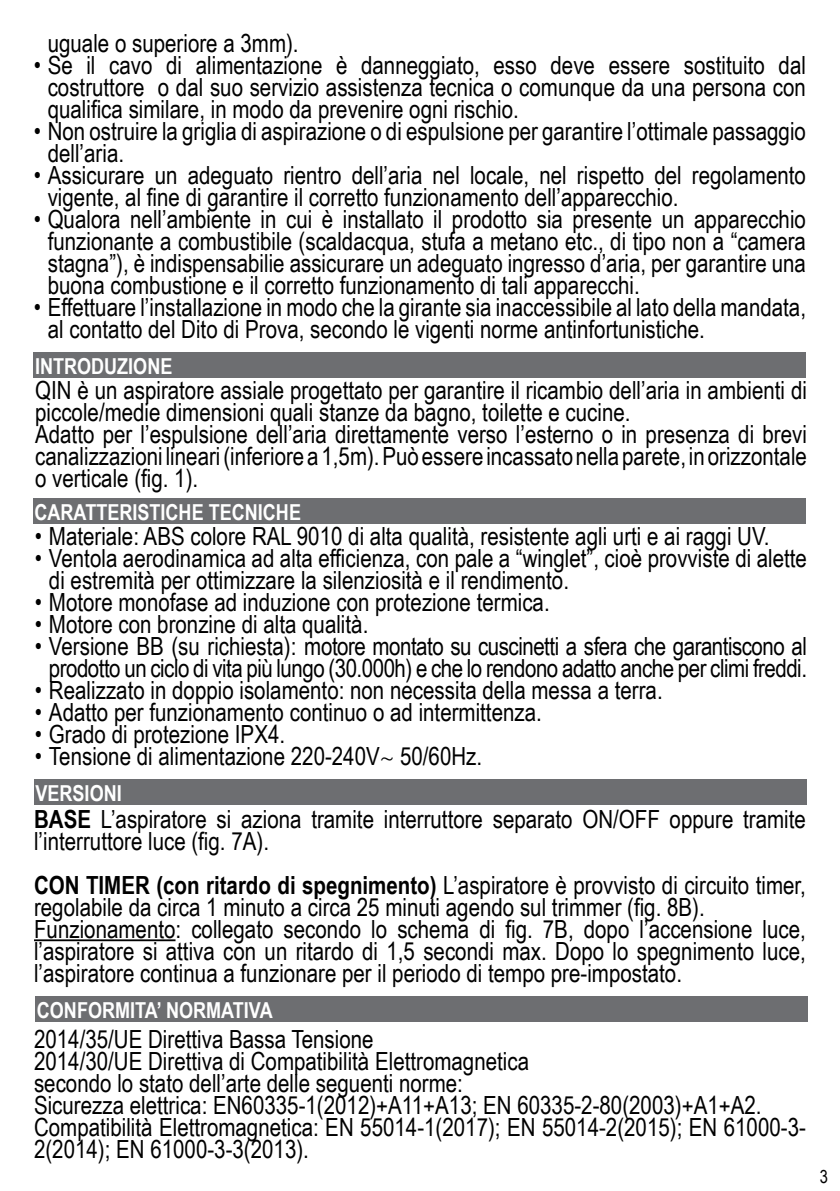
<style>
.page{position:relative;width:840px;height:1191px;background:#fff}
.page>*{position:absolute;margin:0;border:0;box-sizing:border-box;transform-origin:0 0}
.t1{font:25px/22px "Arial Narrow";color:#000}
.t2{font:25px/22px "Arial Narrow";letter-spacing:-.02em;color:#000;text-align:center}
.t3{font:700 25px "Arial Narrow";color:#000}
.t4{font:700 22px "Arial Narrow";color:#fff}
.t5{font:18px "Arial Narrow";color:#000}
.s1{font-family:"Minion Pro"}
.s2{font-weight:700}
</style>
<div class="page">
<hr style="left:34px;top:939px;width:141px;height:2px;background:#000">
<div style="left:34px;top:352px;width:771px;height:25px;background:#6d6e71"></div>
<div style="left:33px;top:498px;width:772px;height:25px;background:#6d6e71"></div>
<div style="left:34px;top:779px;width:772px;height:25px;background:#6d6e71"></div>
<div style="left:35px;top:996px;width:772px;height:26px;background:#6d6e71"></div>
<p class="t1" style="left:48px;top:31px;width:252px">uguale o superiore a 3mm).</p>
<p class="t1" style="left:48px;top:53px;width:759px;text-align:justify;text-indent:-14px">• Se il cavo di alimentazione è danneggiato, esso deve essere sostituito dal costruttore o dal suo servizio assistenza tecnica o comunque da una persona con qualifica similare, in modo da prevenire ogni rischio.</p>
<p class="t1" style="left:48px;top:119px;width:759px;text-indent:-14px">• Non ostruire la griglia di aspirazione o di espulsione per garantire l’ottimale passaggio dell’aria.</p>
<p class="t1" style="left:48px;top:163px;width:759px;text-indent:-14px">• Assicurare un adeguato rientro dell’aria nel locale, nel rispetto del regolamento vigente, al fine di garantire il corretto funzionamento dell’apparecchio.</p>
<p class="t1" style="left:48px;top:207px;width:759px;text-align:justify;text-indent:-14px">• Qualora nell’ambiente in cui è installato il prodotto sia presente un apparecchio funzionante a combustibile (scaldacqua, stufa a metano etc., di tipo non a “camera stagna”), è indispensabilie assicurare un adeguato ingresso d’aria, per garantire una buona combustione e il corretto funzionamento di tali apparecchi.</p>
<p class="t1" style="left:48px;top:295px;width:759px;text-indent:-14px">• Effettuare l’installazione in modo che la girante sia inaccessibile al lato della mandata, al contatto del Dito di Prova, secondo le vigenti norme antinfortunistiche.</p>
<p class="t1" style="left:35px;top:378px;width:773px">QIN è un aspiratore assiale progettato per garantire il ricambio dell’aria in ambienti di piccole/medie dimensioni quali stanze da bagno, toilette e cucine.<br>Adatto per l’espulsione dell’aria direttamente verso l’esterno o in presenza di brevi canalizzazioni lineari(inferiore a1,5m).Puòessere incassato nella parete, inorizzontale o verticale (fig. 1).</p>
<p class="t1" style="left:35px;top:524px;width:735px">• Materiale: ABS colore RAL 9010 di alta qualità, resistente agli urti e ai raggi UV.</p>
<p class="t1" style="left:49px;top:546px;width:759px;text-indent:-14px">• Ventola aerodinamica ad alta efficienza, con pale a “winglet”, cioè provviste di alette di estremità per ottimizzare la silenziosità e il rendimento.</p>
<p class="t1" style="left:35px;top:590px;width:516px">• Motore monofase ad induzione con protezione termica.</p>
<p class="t1" style="left:35px;top:612px;width:335px">• Motore con bronzine di alta qualità.</p>
<p class="t2" style="left:35px;top:634px;width:773px">• Versione BB (su richiesta): motore montato su cuscinetti a sfera che garantiscono al prodotto un ciclo di vita più lungo (30.000h) e che lo rendono adatto anche per climi freddi.</p>
<p class="t1" style="left:35px;top:678px;width:629px">• Realizzato in doppio isolamento: non necessita della messa a terra.</p>
<p class="t1" style="left:35px;top:700px;width:508px">• Adatto per funzionamento continuo o ad intermittenza.</p>
<p class="t1" style="left:35px;top:722px;width:251px">• Grado di protezione IPX4.</p>
<p class="t1" style="left:35px;top:744px;width:448px">• Tensione di alimentazione 220-240V<span class="s1">~</span> 50/60Hz.</p>
<p class="t4" style="left:35px;top:349px;width:139px">Introduzione</p>
<p class="t4" style="left:34px;top:495px;width:14px">CARATTER</p>
<p class="t4" style="left:132px;top:495px;width:47px">ISTICHE</p>
<p class="t4" style="left:209px;top:495px;width:68px">TECNICHE</p>
<p class="t4" style="left:35px;top:776px;width:88px">VERSIONI</p>
<p class="t1" style="left:34px;top:807px;width:773px;text-indent:67px">L’aspiratore si aziona tramite interruttore separato ON/OFF oppure tramite l’interruttore luce (fig. 7A).</p>
<p class="t1" style="left:34px;top:873px;width:773px"><span class="s2">CON TIMER (con ritardo di spegnimento)</span> L’aspiratore è provvisto di circuito timer, regolabile da circa 1 minuto a circa 25 minuti agendo sul trimmer (fig. 8B).<br>Funzionamento: collegato secondo lo schema di fig. 7B, dopo l’accensione luce, l’aspiratore si attiva con un ritardo di 1,5 secondi max. Dopo lo spegnimento luce, l’aspiratore continua a funzionare per il periodo di tempo pre-impostato.</p>
<p class="t3" style="left:34px;top:800px;width:15px">BASE</p>
<p class="t4" style="left:37px;top:993px;width:237px">CONFORMITA’ NORMATIVA</p>
<p class="t1" style="left:34px;top:1027px;width:773px">2014/35/UE Direttiva Bassa Tensione<br>2014/30/UE Direttiva di Compatibilità Elettromagnetica<br>secondo lo stato dell’arte delle seguenti norme:<br>Sicurezza elettrica: EN60335-1(2012)+A11+A13; EN 60335-2-80(2003)+A1+A2.<br>Compatibilità Elettromagnetica: EN 55014-1(2017); EN 55014-2(2015); EN 61000-3- 2(2014); EN 61000-3-3(2013).</p>
<p class="t5" style="left:819px;top:1163px;width:10px">3</p>
</div>
